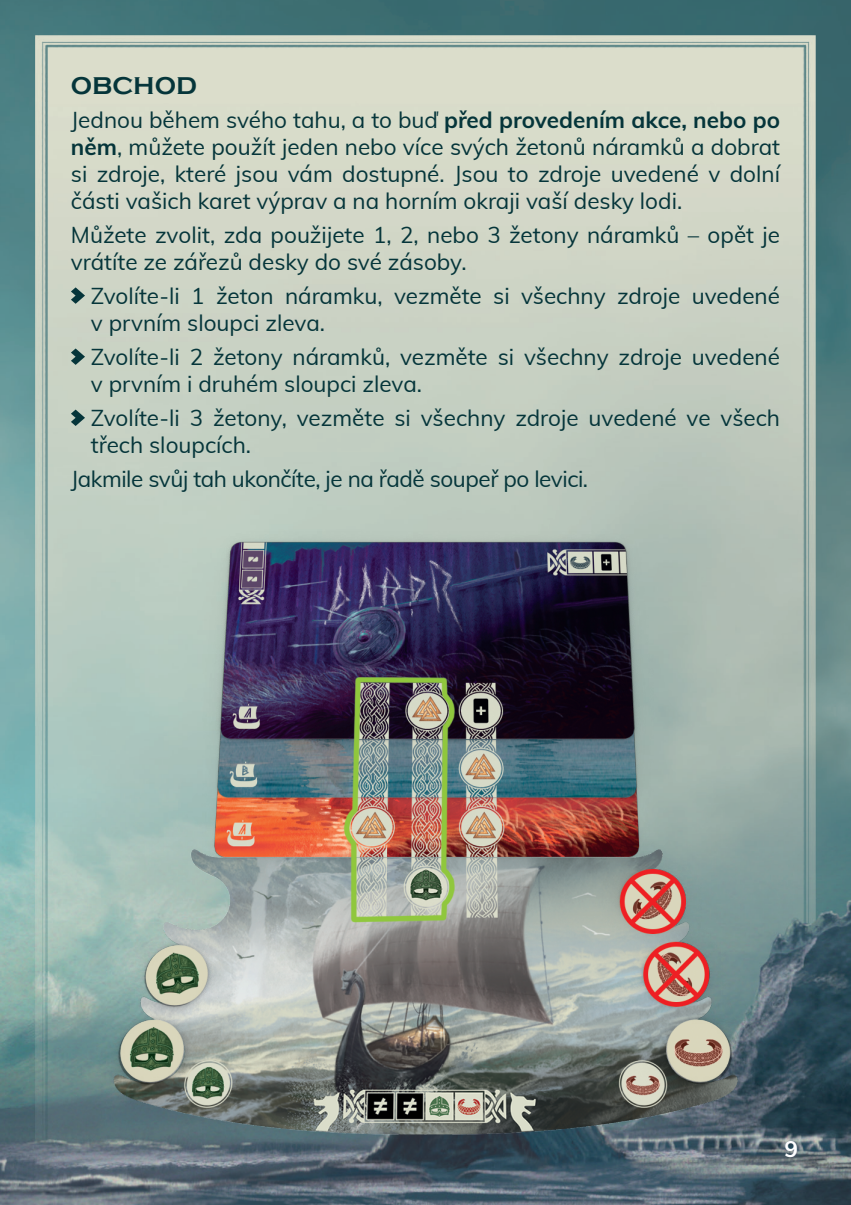
<style>
.page{position:relative;width:851px;height:1205px;background:#fff}
.page>*{position:absolute;margin:0;border:0;box-sizing:border-box;transform-origin:0 0}
.t1{font:25px "Copperplate Gothic Bold CE";color:#05353a}
.t2{font:22.5px/27px "Muli";color:#05353a}
.t3{font:22.5px "Muli";letter-spacing:-.02em;color:#05353a}
.t4{font:700 22.5px "Muli";color:#fff}
.s1{font-weight:700}
</style>
<div class="page">
<img style="left:0;top:0;width:850px;height:1205px">
<img style="left:92px;top:524px;width:667px;height:610px">
<svg style="left:71px;top:287px;width:14px;height:17px"></svg>
<svg style="left:71px;top:348px;width:14px;height:17px"></svg>
<svg style="left:71px;top:409px;width:14px;height:17px"></svg>
<p class="t1" style="left:71px;top:71px;width:128px">OBCHOD</p>
<p class="t2" style="left:71px;top:105px;width:710px;text-align:justify">Jednou během svého tahu, a to buď <span class="s1">před provedením akce, nebo po něm</span>, můžete použít jeden nebo více svých žetonů náramků a dobrat si zdroje, které jsou vám dostupné. Jsou to zdroje uvedené v dolní části vašich karet výprav a na horním okraji vaší desky lodi.</p>
<p class="t2" style="left:71px;top:220px;width:710px">Můžete zvolit, zda použijete 1, 2, nebo 3 žetony náramků – opět je vrátíte ze zářezů desky do své zásoby.</p>
<p class="t2" style="left:91px;top:281px;width:690px">Zvolíte-li 1 žeton náramku, vezměte si všechny zdroje uvedené v prvním sloupci zleva.</p>
<p class="t2" style="left:91px;top:342px;width:690px">Zvolíte-li 2 žetony náramků, vezměte si všechny zdroje uvedené v prvním i druhém sloupci zleva.</p>
<p class="t2" style="left:91px;top:403px;width:690px">Zvolíte-li 3 žetony, vezměte si všechny zdroje uvedené ve všech třech sloupcích.</p>
<p class="t3" style="left:71px;top:463px;width:518px">Jakmile svůj tah ukončíte, je na řadě soupeř po levici.</p>
<p class="t4" style="left:784px;top:1132px;width:15px">9</p>
</div>
